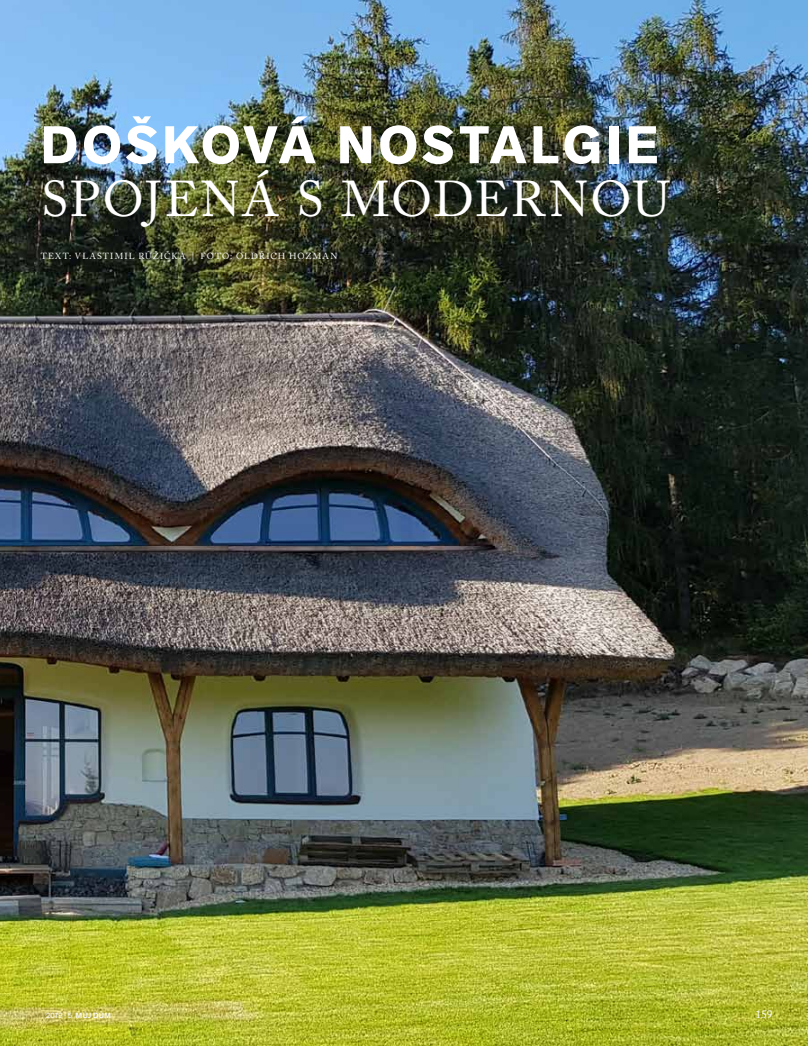
<style>
.page{position:relative;width:808px;height:1046px;background:#fff}
.page>*{position:absolute;margin:0;border:0;box-sizing:border-box;transform-origin:0 0}
.t1{font:700 52.38px "Akzid Grtsk Next";letter-spacing:.07em;color:#fff}
.t2{font:49.88px "Adobe Caslon Pro";letter-spacing:.03em;color:#fff}
.t3{font:11.25px "Adobe Caslon Pro";color:#fff}
.t4{font:8.75px "Adobe Caslon Pro";letter-spacing:.135em;color:#fff}
.t5{font:7.5px "Akzid Grtsk Next";color:#fff}
.s1{font-weight:500}
</style>
<div class="page">
<img style="left:0;top:0;width:808px;height:1045px">
<h1 class="t1" style="left:41px;top:111px;width:619px">DOŠKOVÁ NOSTALGIE</h1>
<h2 class="t2" style="left:41px;top:169px;width:630px">SPOJENÁ S MODERNOU</h2>
<p class="t4" style="left:41px;top:250px;width:298px">TEXT: VLASTIMIL RŮŽIČKA | FOTO: OLDŘICH HOZMAN</p>
<p class="t5" style="left:46px;top:1009px;width:65px">2019 · 5 <span class="s1">Můj dům</span></p>
<p class="t3" style="left:756px;top:1006px;width:18px">159</p>
</div>
